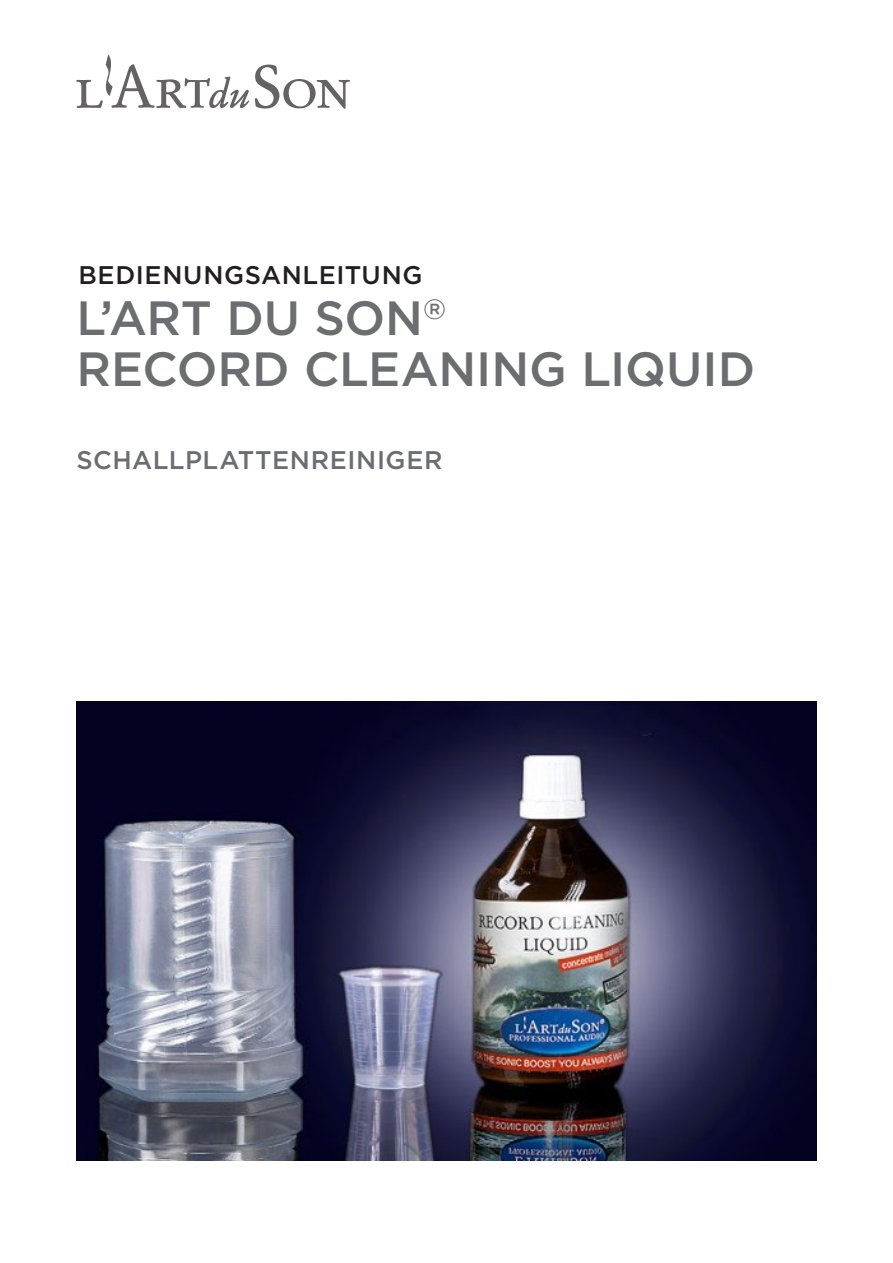
<style>
.page{position:relative;width:893px;height:1263px;background:#fff}
.page>*{position:absolute;margin:0;border:0;box-sizing:border-box;transform-origin:0 0}
.t1{font:500 48px/51px "Gotham";letter-spacing:-.005em;color:#6c6d70}
.t2{font:500 25.5px "Gotham";letter-spacing:.02em;color:#6c6d70}
.t3{font:500 25.5px "Gotham";letter-spacing:.025em;color:#231f20}
</style>
<div class="page">
<img style="left:77px;top:702px;width:739px;height:459px">
<svg style="left:255px;top:65px;width:95px;height:44px"></svg>
<svg style="left:76px;top:54px;width:173px;height:54px"></svg>
<p class="t3" style="left:78px;top:261px;width:346px">BEDIENUNGSANLEITUNG</p>
<p class="t1" style="left:77px;top:291px;width:680px">L’ART DU SON<sup>®<br></sup>RECORD CLEANING LIQUID</p>
<p class="t2" style="left:77px;top:445px;width:368px">SCHALLPLATTENREINIGER</p>
</div>
